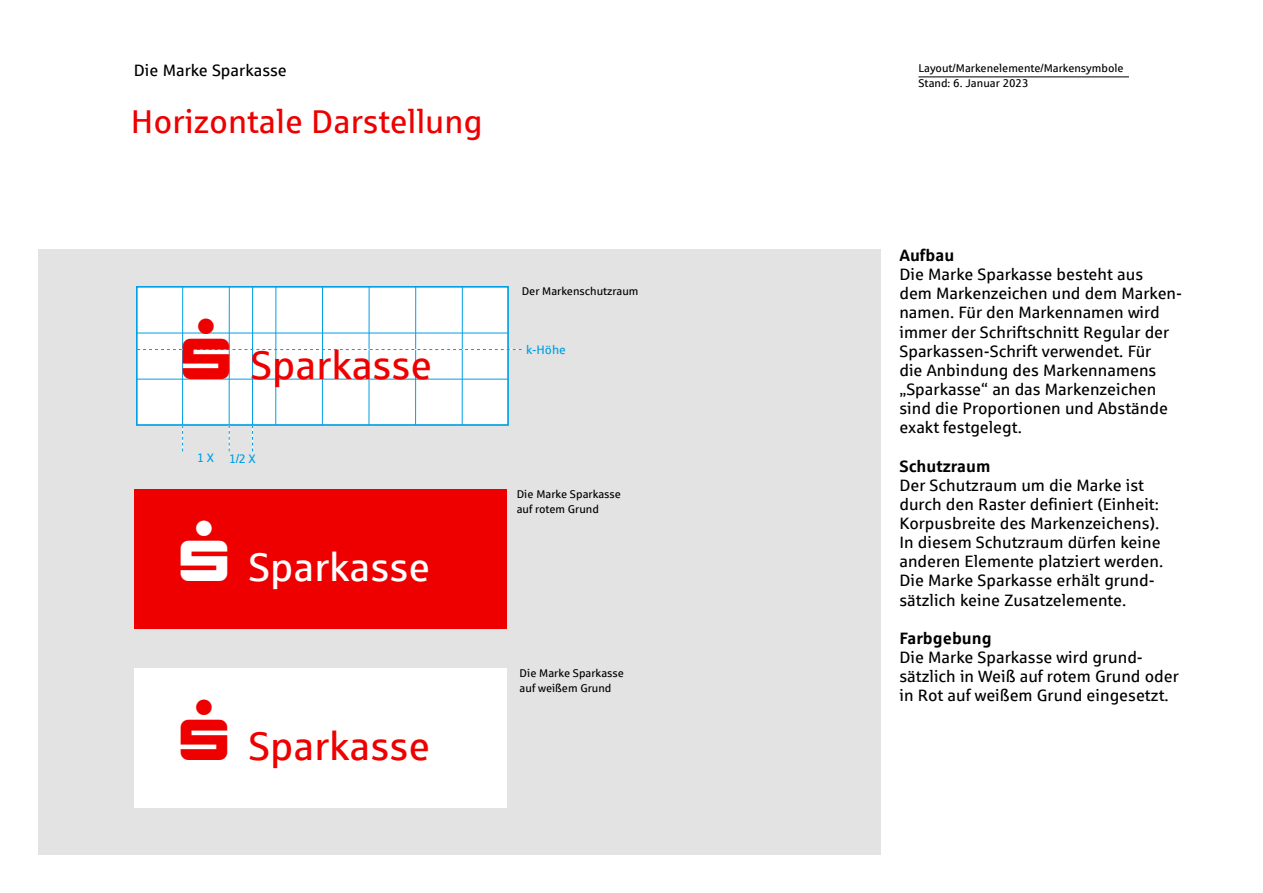
<style>
.page{position:relative;width:1263px;height:893px;background:#fff}
.page>*{position:absolute;margin:0;border:0;box-sizing:border-box;transform-origin:0 0}
.t1{font:40.05px "Sparkasse Rg";color:#e00}
.t2{font:40.05px "Sparkasse Rg";color:#fff}
.t3{font:33px "Sparkasse Rg";color:#e00}
.t4{font:16.5px/19.2px "Sparkasse Rg";color:#000}
.t5{font:700 16.5px "Sparkasse Rg";color:#000}
.t6{font:12.3px "Sparkasse Rg";color:#009fe3}
.t7{font:11.25px/15px "Sparkasse Rg";color:#000}
</style>
<div class="page">
<div style="left:38px;top:249px;width:842px;height:606px;background:#e3e3e3"></div>
<div style="left:134px;top:489px;width:373px;height:140px;background:#e00"></div>
<div style="left:134px;top:668px;width:373px;height:140px;background:#fff"></div>
<div style="left:136px;top:286px;width:373px;height:140px;background:#fff;border:2px solid #009fe3"></div>
<hr style="left:182px;top:286px;width:1px;height:139px;background:#009fe3">
<hr style="left:229px;top:286px;width:1px;height:139px;background:#009fe3">
<hr style="left:252px;top:286px;width:1px;height:139px;background:#009fe3">
<hr style="left:275px;top:286px;width:1px;height:139px;background:#009fe3">
<hr style="left:322px;top:286px;width:1px;height:139px;background:#009fe3">
<hr style="left:369px;top:286px;width:1px;height:139px;background:#009fe3">
<hr style="left:415px;top:286px;width:1px;height:139px;background:#009fe3">
<hr style="left:462px;top:286px;width:1px;height:139px;background:#009fe3">
<svg style="left:182px;top:425px;width:1px;height:26px"></svg>
<svg style="left:229px;top:425px;width:1px;height:26px"></svg>
<svg style="left:252px;top:425px;width:1px;height:26px"></svg>
<hr style="left:136px;top:333px;width:372px;height:1px;background:#009fe3">
<hr style="left:136px;top:379px;width:372px;height:1px;background:#009fe3">
<svg style="left:137px;top:349px;width:385px;height:1px"></svg>
<hr style="left:918px;top:77px;width:211px;height:1px;background:#000">
<svg style="left:229px;top:379px;width:21px;height:1px"></svg>
<p class="t4" style="left:134px;top:60px;width:155px">Die Marke Sparkasse</p>
<h2 class="t3" style="left:131px;top:102px;width:353px">Horizontale Darstellung</h2>
<h1 class="t1" style="left:183px;top:341px;width:251px">▲ Sparkasse</h1>
<p class="t6" style="left:197px;top:451px;width:60px">1 X 1/2 X</p>
<h1 class="t2" style="left:181px;top:543px;width:251px">▲ Sparkasse</h1>
<h1 class="t1" style="left:181px;top:722px;width:251px">▲ Sparkasse</h1>
<p class="t7" style="left:522px;top:283px;width:118px">Der Markenschutzraum</p>
<p class="t6" style="left:526px;top:342px;width:41px">k-Höhe</p>
<p class="t7" style="left:517px;top:486px;width:106px">Die Marke Sparkasse auf rotem Grund</p>
<p class="t7" style="left:520px;top:665px;width:106px">Die Marke Sparkasse auf weißem Grund</p>
<p class="t7" style="left:918px;top:61px;width:207px">Layout/Markenelemente/Markensymbole<br>Stand: 6. Januar 2023</p>
<p class="t5" style="left:899px;top:245px;width:56px">Aufbau</p>
<p class="t4" style="left:899px;top:264px;width:284px">Die Marke Sparkasse besteht aus<br>dem Markenzeichen und dem Marken&shy;namen. Für den Markennamen wird immer der Schriftschnitt Regular der<br>Sparkassen-Schrift verwendet. Für<br>die Anbindung des Markennamens „Sparkasse“ an das Markenzeichen sind die Proportionen und Abstände exakt festgelegt.</p>
<p class="t5" style="left:899px;top:455px;width:93px">Schutzraum</p>
<p class="t4" style="left:899px;top:475px;width:265px">Der Schutzraum um die Marke ist durch den Raster definiert (Einheit:<br>Korpusbreite des Markenzeichens).<br>In diesem Schutzraum dürfen keine anderen Elemente platziert werden.<br>Die Marke Sparkasse erhält grund&shy;sätzlich keine Zusatzelemente.</p>
<p class="t5" style="left:899px;top:628px;width:94px">Farbgebung</p>
<p class="t4" style="left:899px;top:647px;width:281px">Die Marke Sparkasse wird grund&shy;sätzlich in Weiß auf rotem Grund oder in Rot auf weißem Grund eingesetzt.</p>
</div>
